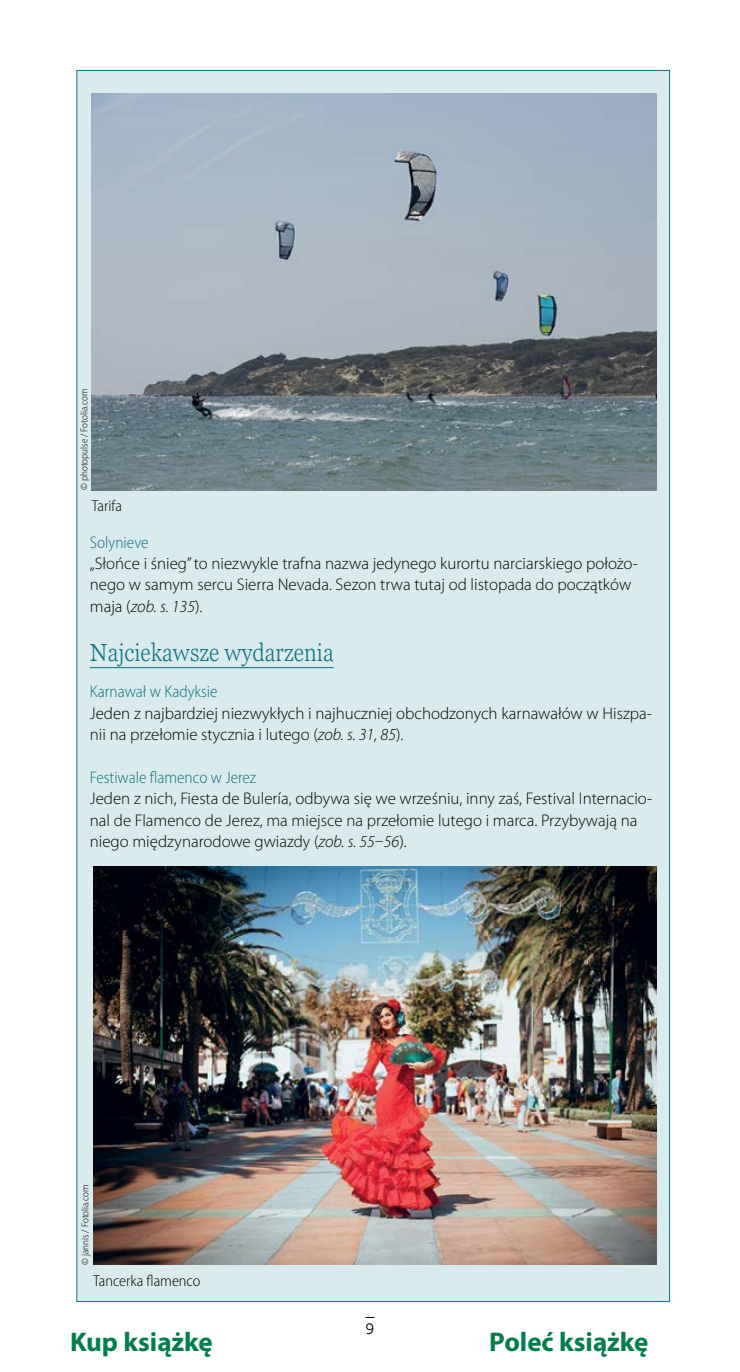
<style>
.page{position:relative;width:740px;height:1372px;background:#fff}
.page>*{position:absolute;margin:0;border:0;box-sizing:border-box;transform-origin:0 0}
.t1{font:700 27px "Myriad Pro";color:#007e49}
.t2{font:300 condensed 24.75px "Georgia Pro";color:#097381}
.t3{font:300 16.88px/21.4px "Myriad Pro";color:#000}
.t4{font:300 semi-condensed 16.88px "Myriad Pro";color:#097381}
.t5{font:300 semi-condensed 15.75px "Myriad Pro";color:#000}
.t6{font:15.08px "Museo Sans 300";color:#000}
.t7{font:300 semi-condensed 10.12px "Myriad Pro";color:#000}
.s1{font-style:italic}
.s2{font-stretch:semi-condensed}
</style>
<div class="page">
<div style="left:77px;top:70px;width:592px;height:1231px;background:#daebed"></div>
<hr style="left:90px;top:667px;width:244px;height:1px;background:#097381">
<img style="left:93px;top:866px;width:563px;height:397px">
<img style="left:92px;top:94px;width:564px;height:396px">
<p class="t7" style="left:78px;top:490px;width:103px;rotate:-90deg">© photopulse / Fotolia.com</p>
<p class="t5" style="left:92px;top:497px;width:32px">Tarifa</p>
<p class="t4" style="left:90px;top:533px;width:60px">Solynieve</p>
<p class="t3" style="left:90px;top:552px;width:549px">„Słońce i śnieg” to niezwykle trafna nazwa jedynego kurortu narciarskiego położo&shy;nego w samym sercu Sierra Nevada. Sezon trwa tutaj od listopada do początków maja (<span class="s1">zob. s. 135</span>).</p>
<h2 class="t2" style="left:90px;top:636px;width:245px">Najciekawsze wydarzenia</h2>
<p class="t4" style="left:90px;top:682px;width:129px">Karnawał w Kadyksie</p>
<p class="t3" style="left:90px;top:702px;width:563px">Jeden z najbardziej niezwykłych i najhuczniej obchodzonych karnawałów w Hiszpa&shy;nii na przełomie stycznia i lutego (<span class="s1">zob. s. 31, 85</span>).</p>
<p class="t4" style="left:90px;top:768px;width:168px">Festiwale flamenco w Jerez</p>
<p class="t3" style="left:90px;top:787px;width:564px">Jeden z nich, Fiesta de Bulería, odbywa się we wrześniu, inny zaś, Festival Internacio&shy;nal de Flamenco de Jerez, ma miejsce na przełomie lutego i marca. Przybywają na niego międzynarodowe gwiazdy (<span class="s1">zob. s. 55</span><span class="s2">–</span><span class="s1">56</span>).</p>
<p class="t7" style="left:80px;top:1264px;width:82px;rotate:-90deg">© jannis / Fotolia.com</p>
<p class="t5" style="left:93px;top:1272px;width:109px">Tancerka flamenco</p>
<p class="t6" style="left:365px;top:1320px;width:10px">9</p>
<h1 class="t1" style="left:70px;top:1324px;width:144px">Kup książkę</h1>
<h1 class="t1" style="left:489px;top:1324px;width:161px">Poleć książkę</h1>
</div>
